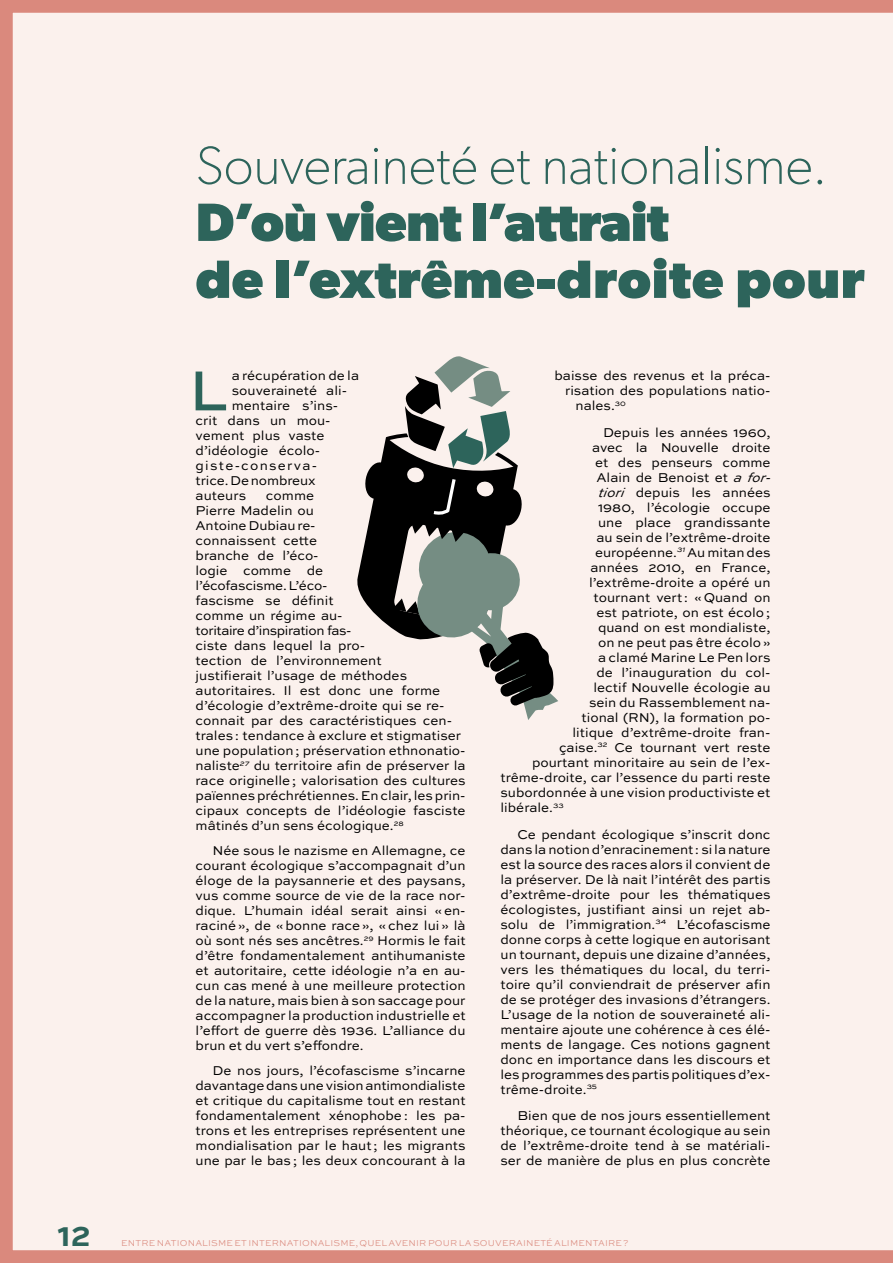
<style>
.page{position:relative;width:893px;height:1263px;background:#fbf1ed}
.page>*{position:absolute;margin:0;border:0;box-sizing:border-box;transform-origin:0 0}
.t1{font:500 59.4px "Sweet Sans Pro";color:#2d645b}
.t2{font:700 54px/57px "Gibson";letter-spacing:.005em;color:#2d645b}
.t3{font:100 54px "Gibson";color:#2d645b}
.t4{font:700 33px "Sweet Sans Pro";color:#2d645b}
.t5{font:13.5px/15px "Sweet Sans Pro";color:#000;text-align:justify}
.t6{font:13.5px "Sweet Sans Pro";letter-spacing:.095em;color:#000}
.t7{font:300 9px "Sweet Sans Pro";letter-spacing:.02em;color:#da897d}
.s1{font-style:italic}
</style>
<div class="page">
<hr style="left:0;top:1259px;width:890px;height:4px;background:#da897d">
<svg style="left:352px;top:351px;width:206px;height:369px;background:#a2a19d"></svg>
<h2 class="t3" style="left:196px;top:133px;width:633px">Souveraineté et nationalisme.</h2>
<h2 class="t2" style="left:196px;top:192px;width:670px">D’où vient l’attrait<br>de l’extrême-droite pour</h2>
<h1 class="t1" style="left:189px;top:347px;width:40px">L</h1>
<p class="t5" style="left:232px;top:368px;width:129px">a récupération de la</p>
<p class="t5" style="left:232px;top:383px;width:117px">souveraineté ali-</p>
<p class="t5" style="left:232px;top:398px;width:108px">mentaire s’ins-</p>
<p class="t5" style="left:196px;top:413px;width:136px">crit dans un mou-</p>
<p class="t5" style="left:196px;top:428px;width:131px">vement plus vaste</p>
<p class="t5" style="left:196px;top:443px;width:126px">d’idéologie écolo-</p>
<p class="t6" style="left:196px;top:456px;width:123px">giste-conserva-</p>
<p class="t5" style="left:196px;top:473px;width:122px">trice. De nombreux</p>
<p class="t5" style="left:196px;top:488px;width:52px">auteurs</p>
<p class="t5" style="left:196px;top:488px;width:272px;text-align:left;text-indent:70px">comme<br>Pierre Madelin ou<br>Antoine Dubiau re-<br>connaissent cette<br>branche de l’éco-<br>logie comme de<br>l’écofascisme. L’éco--<br>fascisme se définit<br>comme un régime au-<br>toritaire d’inspiration fas-<br>ciste dans lequel la pro-<br>tection de l’environnement<br>justifierait l’usage de méthodes autoritaires. Il est donc une forme d’écologie d’extrême-droite qui se re&shy;connait par des caractéristiques cen&shy;trales: tendance à exclure et stigmatiser une population; préservation ethnonatio&shy;naliste<sup>27</sup> du territoire afin de préserver la race originelle; valorisation des cultures païennes préchrétiennes. En clair, les prin&shy;cipaux concepts de l’idéologie fasciste mâtinés d’un sens écologique.<sup>28</sup></p>
<p class="t5" style="left:196px;top:843px;width:272px;text-indent:17px">Née sous le nazisme en Allemagne, ce courant écologique s’accompagnait d’un éloge de la paysannerie et des paysans, vus comme source de vie de la race nor&shy;dique. L’humain idéal serait ainsi «en&shy;raciné», de «bonne race», «chez lui» là où sont nés ses ancêtres.<sup>29</sup> Hormis le fait d’être fondamentalement antihumaniste et autoritaire, cette idéologie n’a en au&shy;cun cas mené à une meilleure protection de la nature, mais bien à son saccage pour accompagner la production industrielle et l’effort de guerre dès 1936. L’alliance du brun et du vert s’effondre.</p>
<p class="t5" style="left:196px;top:1062px;width:272px;text-indent:17px">De nos jours, l’écofascisme s’incarne davantage dans une vision antimondialiste et critique du capitalisme tout en restant fondamentalement xénophobe: les pa&shy;trons et les entreprises représentent une mondialisation par le haut; les migrants une par le bas; les deux concourant à la</p>
<p class="t5" style="left:554px;top:368px;width:217px">baisse des revenus et la préca-</p>
<p class="t5" style="left:565px;top:383px;width:207px">risation des populations natio-</p>
<p class="t5" style="left:575px;top:398px;width:52px">nales.<sup>30</sup></p>
<p class="t5" style="left:603px;top:424px;width:169px">Depuis les années 1960,</p>
<p class="t5" style="left:592px;top:439px;width:180px">avec la Nouvelle droite</p>
<p class="t5" style="left:595px;top:454px;width:177px">et des penseurs comme</p>
<p class="t5" style="left:596px;top:469px;width:179px">Alain de Benoist et <span class="s1">a for-</span></p>
<p class="t5" style="left:598px;top:484px;width:174px"><span class="s1">tiori</span> depuis les années</p>
<p class="t5" style="left:598px;top:499px;width:174px">1980, l’écologie occupe</p>
<p class="t5" style="left:598px;top:514px;width:174px">une place grandissante</p>
<p class="t5" style="left:596px;top:529px;width:176px">au sein de l’extrême-droite</p>
<p class="t5" style="left:595px;top:544px;width:177px">européenne.<sup>31</sup> Au mitan des</p>
<p class="t5" style="left:590px;top:559px;width:182px">années 2010, en France,</p>
<p class="t5" style="left:589px;top:574px;width:183px">l’extrême-droite a opéré un</p>
<p class="t5" style="left:593px;top:589px;width:179px">tournant vert: «Quand on</p>
<p class="t5" style="left:596px;top:604px;width:176px">est patriote, on est écolo;</p>
<p class="t5" style="left:598px;top:619px;width:174px">quand on est mondialiste,</p>
<p class="t5" style="left:598px;top:634px;width:174px">on ne peut pas être écolo»</p>
<p class="t5" style="left:598px;top:649px;width:174px">a clamé Marine Le Pen lors</p>
<p class="t5" style="left:596px;top:664px;width:176px">de l’inauguration du col-</p>
<p class="t5" style="left:593px;top:679px;width:178px">lectif Nouvelle écologie au</p>
<p class="t5" style="left:589px;top:694px;width:183px">sein du Rassemblement na-</p>
<p class="t5" style="left:581px;top:709px;width:190px">tional (RN), la formation po-</p>
<p class="t5" style="left:572px;top:724px;width:199px">litique d’extrême-droite fran-</p>
<p class="t5" style="left:559px;top:739px;width:213px">çaise.<sup>32</sup> Ce tournant vert reste</p>
<p class="t5" style="left:532px;top:754px;width:240px">pourtant minoritaire au sein de l’ex-</p>
<p class="t5" style="left:500px;top:769px;width:271px">trême-droite, car l’essence du parti reste</p>
<p class="t5" style="left:500px;top:784px;width:271px">subordonnée à une vision productiviste et</p>
<p class="t5" style="left:500px;top:799px;width:65px">libérale.<sup>33</sup></p>
<p class="t5" style="left:500px;top:826px;width:272px;text-indent:17px">Ce pendant écologique s’inscrit donc dans la notion d’enracinement: si la nature est la source des races alors il convient de la préserver. De là nait l’intérêt des partis d’extrême-droite pour les thématiques écologistes, justifiant ainsi un rejet ab&shy;solu de l’immigration.<sup>34</sup> L’écofascisme donne corps à cette logique en autorisant un tournant, depuis une dizaine d’années, vers les thématiques du local, du terri&shy;toire qu’il conviendrait de préserver afin de se protéger des invasions d’étrangers.<br>L’usage de la notion de souveraineté ali&shy;mentaire ajoute une cohérence à ces élé&shy;ments de langage. Ces notions gagnent donc en importance dans les discours et les programmes des partis politiques d’ex&shy;trême-droite.<sup>35</sup></p>
<p class="t5" style="left:500px;top:1107px;width:272px;text-indent:17px">Bien que de nos jours essentiellement théorique, ce tournant écologique au sein de l’extrême-droite tend à se matériali&shy;ser de manière de plus en plus concrète</p>
<h3 class="t4" style="left:57px;top:1210px;width:35px">12</h3>
<p class="t7" style="left:121px;top:1236px;width:509px">ENTRE NATIONALISME ET INTERNATIONALISME, QUEL AVENIR POUR LA SOUVERAINETÉ ALIMENTAIRE?</p>
</div>
